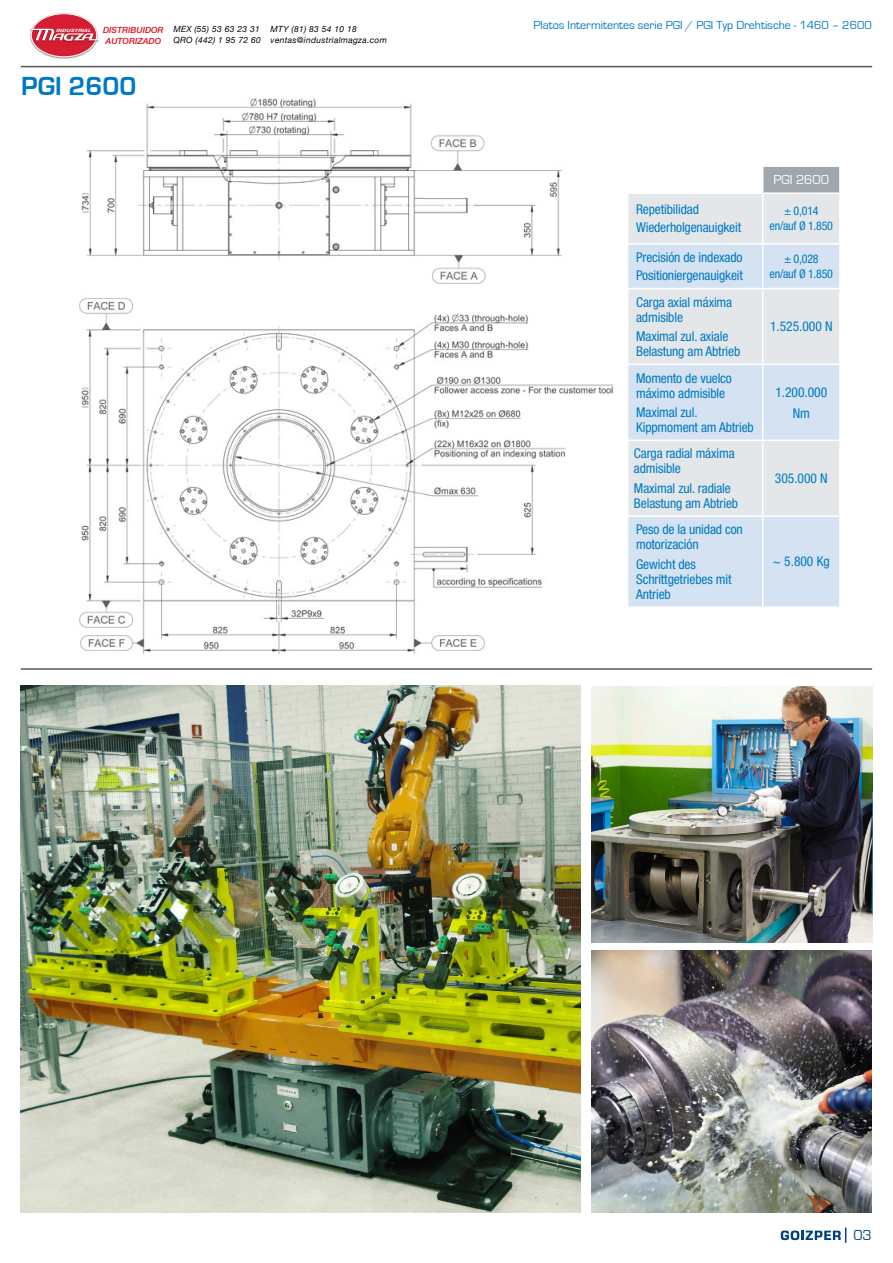
<style>
.page{position:relative;width:893px;height:1263px;background:#fff}
.page>*{position:absolute;margin:0;border:0;box-sizing:border-box;transform-origin:0 0}
.t1{font:700 27px "Eurostile";color:#0079c2}
.t2{font:15px "Eurostile";color:#00447b}
.t3{font:condensed 13.5px/15px "Helvetica Neue LT Std";letter-spacing:-.01em;color:#0079c2}
.t4{font:13.5px "Eurostile";color:#fff}
.t5{font:12px "Eurostile";color:#0079c2}
.t6{font:condensed 12px "Helvetica Neue LT Std";letter-spacing:-.02em;color:#0079c2}
.t7{font:italic 8.55px/10.5px "Helvetica Neue";letter-spacing:.035em;color:#000}
.t8{font:italic 500 8.55px/10.2px "Helvetica Neue";color:#e20916}
.t9{font:italic 700 4.5px "Helvetica Neue";color:#fff;scale:1.26 1}
</style>
<div class="page">
<svg style="left:781px;top:1227px;width:65px;height:16px"></svg>
<img style="left:79px;top:98px;width:535px;height:556px">
<hr style="left:21px;top:66px;width:851px;height:1px;background:#57585a">
<hr style="left:21px;top:668px;width:851px;height:2px;background:#57585a">
<img style="left:21px;top:685px;width:560px;height:527px">
<img style="left:592px;top:951px;width:280px;height:261px">
<img style="left:592px;top:686px;width:280px;height:256px">
<div style="left:763px;top:166px;width:77px;height:27px;background:#9ea6ae"></div>
<div style="left:628px;top:194px;width:211px;height:49px;background:#e4e7ea"></div>
<svg style="left:628px;top:245px;width:211px;height:361px;background:#dbe4ee"></svg>
<hr style="left:762px;top:194px;width:1px;height:49px;background:#fff">
<hr style="left:762px;top:245px;width:1px;height:43px;background:#fff">
<hr style="left:627px;top:288px;width:136px;height:1px;background:#fff">
<hr style="left:763px;top:288px;width:78px;height:1px;background:#fff">
<hr style="left:762px;top:289px;width:1px;height:75px;background:#fff">
<hr style="left:627px;top:364px;width:136px;height:1px;background:#fff">
<hr style="left:763px;top:364px;width:78px;height:1px;background:#fff">
<hr style="left:762px;top:365px;width:1px;height:75px;background:#fff">
<hr style="left:627px;top:440px;width:136px;height:1px;background:#fff">
<hr style="left:763px;top:440px;width:78px;height:1px;background:#fff">
<hr style="left:762px;top:441px;width:1px;height:74px;background:#fff">
<hr style="left:627px;top:515px;width:136px;height:2px;background:#fff">
<hr style="left:763px;top:515px;width:78px;height:2px;background:#fff">
<hr style="left:762px;top:517px;width:1px;height:89px;background:#fff">
<hr style="left:763px;top:165px;width:78px;height:2px;background:#fff">
<hr style="left:839px;top:167px;width:2px;height:25px;background:#fff">
<hr style="left:763px;top:192px;width:78px;height:2px;background:#fff">
<img style="left:31px;top:13px;width:66px;height:46px">
<div style="left:31px;top:14px;width:66px;height:43px;background:#d61d32;border-radius:50%"></div>
<div style="left:31px;top:13px;width:66px;height:44px;border:1px solid #fff;border-radius:50%"></div>
<img style="left:30px;top:28px;width:69px;height:15px">
<svg style="left:31px;top:29px;width:68px;height:12px"></svg>
<p class="t9" style="left:56px;top:27px;width:30px">INDUSTRIA L</p>
<p class="t8" style="left:103px;top:25px;width:62px">DISTRIBUIDOR<br>AUTORIZADO</p>
<p class="t7" style="left:173px;top:25px;width:89px">MEX (55) 53 63 23 31<br>QRO (442) 1 95 72 60</p>
<p class="t7" style="left:271px;top:25px;width:118px">MTY (81) 83 54 10 18 ventas@industrialmagza.com</p>
<p class="t1" style="left:21px;top:72px;width:117px">PGI 2600</p>
<p class="t5" style="left:533px;top:19px;width:340px">Platos Intermitentes serie PGI / PGI Typ Drehtische - 1460 – 2600</p>
<p class="t3" style="left:636px;top:202px;width:64px">Repetibilidad</p>
<p class="t3" style="left:636px;top:220px;width:107px">Wiederholgenauigkeit</p>
<p class="t3" style="left:636px;top:250px;width:108px">Precisión de indexado</p>
<p class="t3" style="left:636px;top:268px;width:108px">Positioniergenauigkeit</p>
<p class="t3" style="left:636px;top:294px;width:98px">Carga axial máxima admisible</p>
<p class="t3" style="left:636px;top:329px;width:106px">Maximal zul. axiale<br>Belastung am Abtrieb</p>
<p class="t3" style="left:636px;top:370px;width:97px">Momento de vuelco máximo admisible</p>
<p class="t3" style="left:636px;top:404px;width:119px">Maximal zul.<br>Kippmoment am Abtrieb</p>
<p class="t3" style="left:634px;top:446px;width:102px">Carga radial máxima admisible</p>
<p class="t3" style="left:634px;top:480px;width:106px">Maximal zul. radiale<br>Belastung am Abtrieb</p>
<p class="t4" style="left:773px;top:172px;width:57px">PGI 2600</p>
<p class="t6" style="left:784px;top:204px;width:36px">± 0,014</p>
<p class="t6" style="left:770px;top:219px;width:65px">en/auf Ø 1.850</p>
<p class="t6" style="left:784px;top:252px;width:36px">± 0,028</p>
<p class="t6" style="left:770px;top:267px;width:65px">en/auf Ø 1.850</p>
<p class="t3" style="left:770px;top:319px;width:64px">1.525.000 N</p>
<p class="t3" style="left:775px;top:381px;width:53px;line-height:21px;text-align:center">1.200.000<br>Nm</p>
<p class="t3" style="left:775px;top:471px;width:54px">305.000 N</p>
<p class="t3" style="left:636px;top:522px;width:108px">Peso de la unidad con motorización</p>
<p class="t3" style="left:636px;top:556px;width:97px">Gewicht des<br>Schrittgetriebes mit<br>Antrieb</p>
<p class="t3" style="left:773px;top:554px;width:58px">~ 5.800 Kg</p>
<p class="t2" style="left:853px;top:1227px;width:20px">03</p>
</div>
